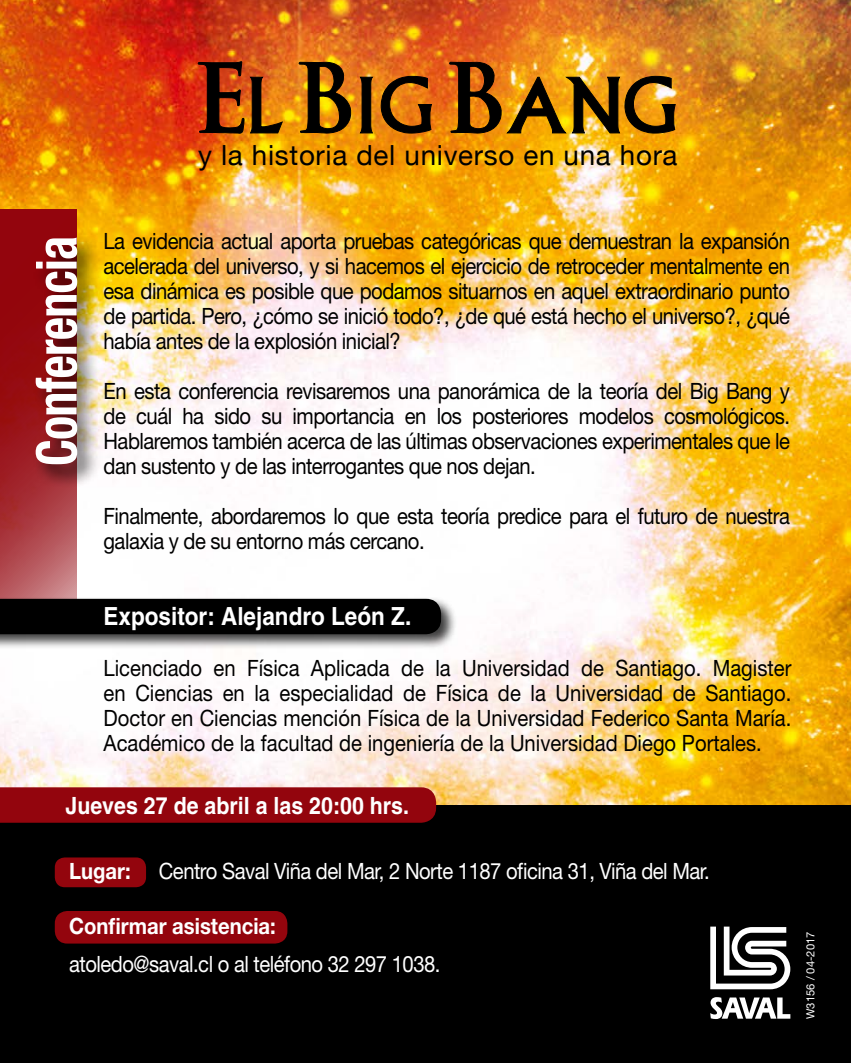
<style>
.page{position:relative;width:851px;height:1063px;background:#fff}
.page>*{position:absolute;margin:0;border:0;box-sizing:border-box;transform-origin:0 0}
.t1{font:72.25px "EPISODE I";letter-spacing:.025em;color:#000}
.t2{font:27.75px "Helvetica Neue";letter-spacing:.025em;color:#000}
.t3{font:700 25px "Helvetica";color:#fff;scale:.9 1}
.t4{font:700 23.75px "Helvetica";color:#fff;scale:.9 1}
.t5{font:22.5px/25px "Helvetica Neue";letter-spacing:-.025em;color:#000;text-align:justify;scale:.9 1}
.t6{font:22.5px "Helvetica Neue";letter-spacing:-.025em;color:#fff;scale:.9 1}
.t7{font:700 22.5px "Helvetica Neue";color:#fff;scale:.9 1}
.t8{font:11.25px "Helvetica Neue";color:#fff}
</style>
<div class="page">
<img style="left:0;top:0;width:850px;height:806px">
<svg style="left:0;top:209px;width:77px;height:387px;background:#a2292f"></svg>
<div style="left:33px;top:235px;width:67px;height:253px;background:#000;opacity:.75"></div>
<svg style="left:36px;top:238px;width:41px;height:226px"></svg>
<div style="left:0;top:596px;width:456px;height:54px;background:#000;opacity:.75"></div>
<div style="left:0;top:599px;width:441px;height:35px;background:#000"></div>
<img style="left:197px;top:61px;width:47px;height:73px">
<svg style="left:250px;top:77px;width:33px;height:56px;background:#d67810"></svg>
<svg style="left:298px;top:62px;width:53px;height:72px;background:#d78c0f"></svg>
<svg style="left:360px;top:77px;width:13px;height:56px"></svg>
<svg style="left:380px;top:76px;width:52px;height:58px;background:#d57412"></svg>
<img style="left:449px;top:62px;width:226px;height:73px">
<div style="left:0;top:806px;width:850px;height:257px;background:#000"></div>
<svg style="left:710px;top:997px;width:80px;height:22px"></svg>
<svg style="left:710px;top:927px;width:80px;height:62px"></svg>
<div style="left:55px;top:857px;width:91px;height:30px;background:#93050d;border-radius:10px"></div>
<div style="left:55px;top:911px;width:232px;height:33px;background:#93050d;border-radius:12px"></div>
<div style="left:0;top:787px;width:436px;height:36px;background:#93050d"></div>
<p class="t1" style="left:197px;top:66px;width:482px">El Big Bang</p>
<p class="t2" style="left:198px;top:138px;width:481px">y la historia del universo en una hora</p>
<p class="t5" style="left:103px;top:229px;width:764px">La evidencia actual aporta pruebas categóricas que demuestran la expansión acelerada del universo, y si hacemos el ejercicio de retroceder mentalmente en esa dinámica es posible que podamos situarnos en aquel extraordinario punto de partida. Pero, ¿cómo se inició todo?, ¿de qué está hecho el universo?, ¿qué había antes de la explosión inicial?</p>
<p class="t5" style="left:103px;top:379px;width:764px">En esta conferencia revisaremos una panorámica de la teoría del Big Bang y de cuál ha sido su importancia en los posteriores modelos cosmológicos.<br>Hablaremos también acerca de las últimas observaciones experimentales que le dan sustento y de las interrogantes que nos dejan.</p>
<p class="t5" style="left:103px;top:504px;width:764px">Finalmente, abordaremos lo que esta teoría predice para el futuro de nuestra galaxia y de su entorno más cercano.</p>
<p class="t3" style="left:103px;top:601px;width:343px">Expositor: Alejandro León Z.</p>
<p class="t5" style="left:103px;top:655px;width:765px">Licenciado en Física Aplicada de la Universidad de Santiago. Magister en Ciencias en la especialidad de Física de la Universidad de Santiago.<br>Doctor en Ciencias mención Física de la Universidad Federico Santa María.<br>Académico de la facultad de ingeniería de la Universidad Diego Portales.</p>
<p class="t4" style="left:65px;top:791px;width:383px">Jueves 27 de abril a las 20:00 hrs.</p>
<p class="t7" style="left:69px;top:857px;width:70px">Lugar:</p>
<p class="t6" style="left:159px;top:858px;width:613px">Centro Saval Viña del Mar, 2 Norte 1187 oficina 31, Viña del Mar.</p>
<p class="t7" style="left:69px;top:912px;width:231px">Confirmar asistencia:</p>
<p class="t6" style="left:69px;top:950px;width:414px">atoledo@saval.cl o al teléfono 32 297 1038.</p>
<p class="t8" style="left:803px;top:1019px;width:89px;rotate:-90deg">W3156 / 04-2017</p>
</div>
